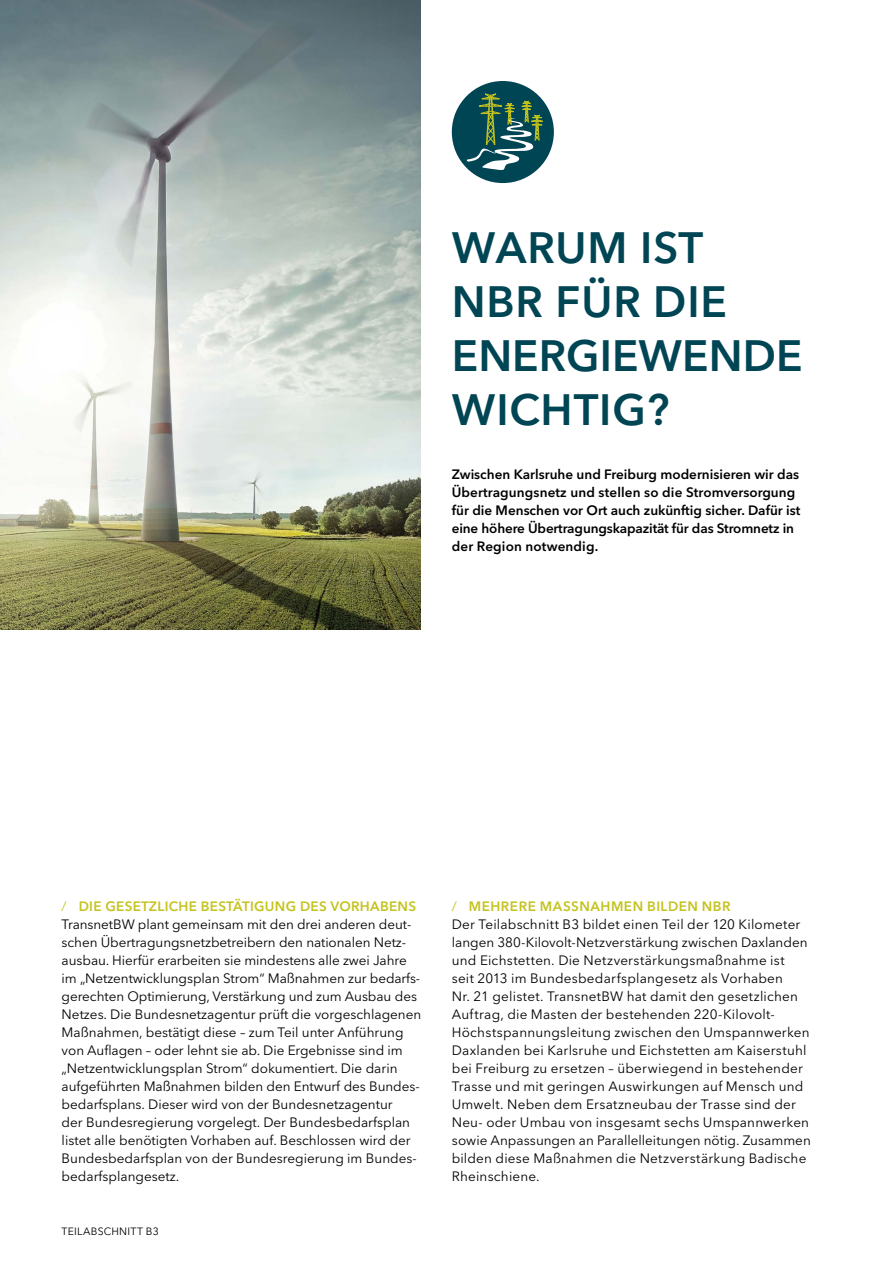
<style>
.page{position:relative;width:893px;height:1263px;background:#fff}
.page>*{position:absolute;margin:0;border:0;box-sizing:border-box;transform-origin:0 0}
.t1{font:600 43.5px/54px "Avenir Next LT Pro";letter-spacing:.02em;color:#004554}
.t2{font:13.5px/18px "Avenir Next LT Pro";color:#000}
.t3{font:600 13.5px/18px "Avenir Next LT Pro";color:#000}
.t4{font:10.5px "Avenir Next LT Pro";letter-spacing:.025em;color:#000}
.s1{color:#c4c31e}
.s2{font-weight:600;color:#c4c31e}
</style>
<div class="page">
<img style="left:0;top:0;width:421px;height:629px">
<div style="left:452px;top:81px;width:102px;height:102px;background:#004554;border-radius:50%"></div>
<svg style="left:466px;top:92px;width:77px;height:79px"></svg>
<h1 class="t1" style="left:452px;top:220px;width:352px">WARUM IST<br>NBR FÜR DIE<br>ENERGIEWENDE<br>WICHTIG?</h1>
<p class="t3" style="left:452px;top:465px;width:350px">Zwischen Karlsruhe und Freiburg modernisieren wir das Übertragungsnetz und stellen so die Stromversorgung für die Menschen vor Ort auch zukünftig sicher. Dafür ist eine höhere Übertragungskapazität für das Stromnetz in der Region notwendig.</p>
<p class="t2" style="left:62px;top:897px;width:361px"><span class="s1">/</span> <span class="s2">DIE GESETZLICHE BESTÄTIGUNG DES VORHABENS </span>TransnetBW plant gemeinsam mit den drei anderen deut&shy;schen Übertragungsnetzbetreibern den nationalen Netz&shy;ausbau. Hierfür erarbeiten sie mindestens alle zwei Jahre im „Netzentwicklungsplan Strom“ Maßnahmen zur bedarfs&shy;gerechten Optimierung, Verstärkung und zum Ausbau des Netzes. Die Bundesnetzagentur prüft die vorgeschlagenen Maßnahmen, bestätigt diese – zum Teil unter Anführung von Auflagen – oder lehnt sie ab. Die Ergebnisse sind im „Netzentwicklungsplan Strom“ dokumentiert. Die darin aufgeführten Maßnahmen bilden den Entwurf des Bundes-- bedarfsplans. Dieser wird von der Bundesnetzagentur<br>der Bundesregierung vorgelegt. Der Bundesbedarfsplan listet alle benötigten Vorhaben auf. Beschlossen wird der Bundesbedarfsplan von der Bundesregierung im Bundes&shy;bedarfsplangesetz.</p>
<p class="t2" style="left:452px;top:897px;width:361px"><span class="s1">/</span> <span class="s2">MEHRERE MASSNAHMEN BILDEN NBR<br></span>Der Teilabschnitt B3 bildet einen Teil der 120 Kilometer langen 380-Kilovolt-Netzverstärkung zwischen Daxlanden und Eichstetten. Die Netzverstärkungsmaßnahme ist<br>seit 2013 im Bundesbedarfsplangesetz als Vorhaben<br>Nr. 21 gelistet. TransnetBW hat damit den gesetzlichen Auftrag, die Masten der bestehenden 220-Kilovolt-Höchstspannungsleitung zwischen den Umspannwerken Daxlanden bei Karlsruhe und Eichstetten am Kaiserstuhl bei Freiburg zu ersetzen – überwiegend in bestehender Trasse und mit geringen Auswirkungen auf Mensch und Umwelt. Neben dem Ersatzneubau der Trasse sind der Neu- oder Umbau von insgesamt sechs Umspannwerken sowie Anpassungen an Parallelleitungen nötig. Zusammen bilden diese Maßnahmen die Netzverstärkung Badische Rheinschiene.</p>
<p class="t4" style="left:62px;top:1225px;width:99px">TEILABSCHNITT B3</p>
</div>
